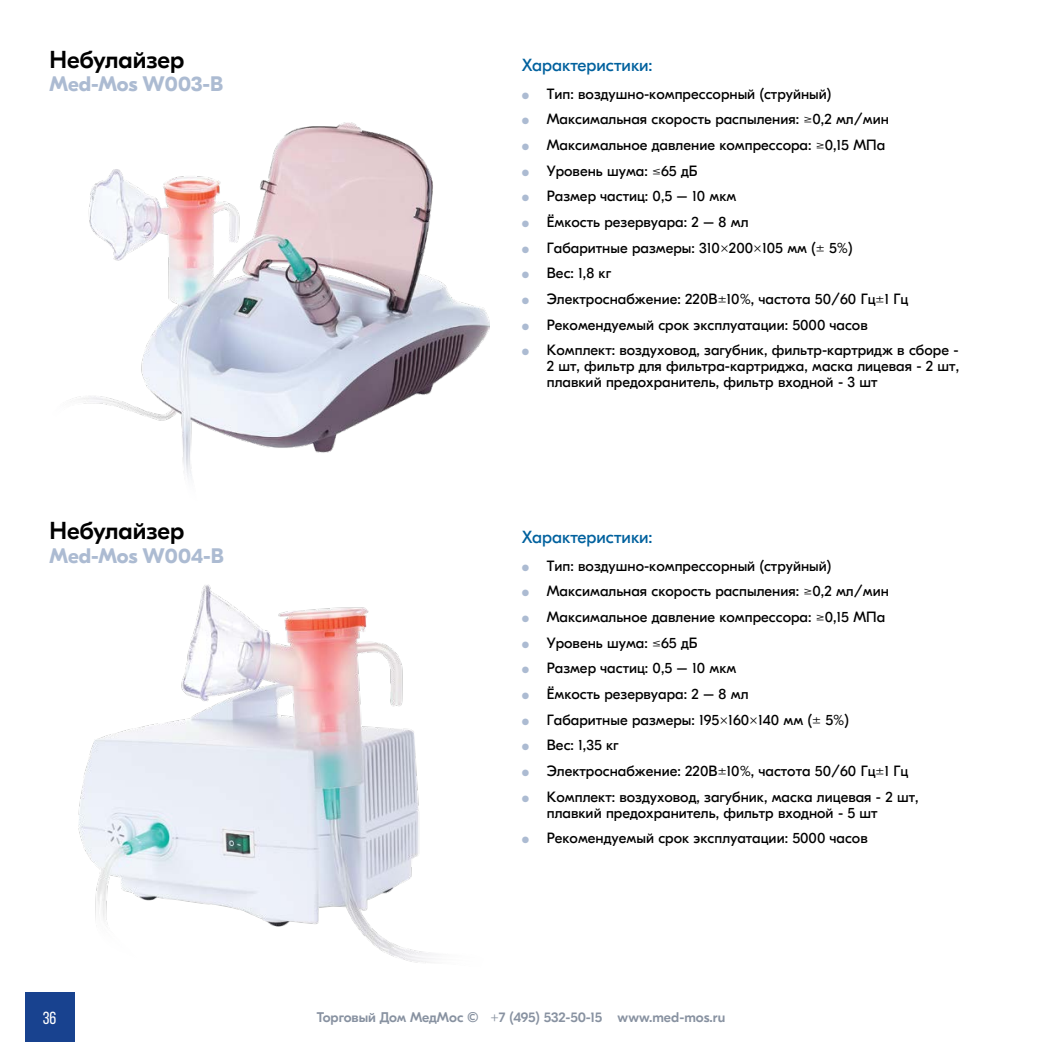
<style>
.page{position:relative;width:1042px;height:1042px;background:#fff}
.page>*{position:absolute;margin:0;border:0;box-sizing:border-box;transform-origin:0 0}
.t1{font:500 24.5px "GT Eesti Pro Display";color:#000}
.t2{font:700 21px "GT Eesti Pro Display";color:#acbbd2}
.t3{font:17.5px "GT Eesti Pro Display";color:#00619e}
.t4{font:17.5px "Bebas Neue";color:#fff}
.t5{font:14.88px/25.7px "GT Eesti Pro Display";color:#000}
.t6{font:500 14px "GT Eesti Pro Display";letter-spacing:-.005em;color:#8892a1}
.s1{font-weight:300;font-size:8.92px;color:#acbbd2}
</style>
<div class="page">
<div style="left:25px;top:992px;width:49px;height:50px;background:#18428f"></div>
<img style="left:70px;top:122px;width:419px;height:356px">
<img style="left:79px;top:584px;width:352px;height:379px">
<h1 class="t1" style="left:50px;top:46px;width:136px">Небулайзер</h1>
<h2 class="t2" style="left:50px;top:73px;width:175px">Med-Mos W003-B</h2>
<p class="t3" style="left:522px;top:56px;width:132px">Характеристики:</p>
<p class="t5" style="left:522px;top:81px;width:438px"><span class="s1">А</span> Тип: воздушно-компрессорный (струйный)<br><span class="s1">А</span> Максимальная скорость распыления: ≥0,2 мл/мин<br><span class="s1">А</span> Максимальное давление компрессора: ≥0,15 МПа<br><span class="s1">А</span> Уровень шума: ≤65 дБ<br><span class="s1">А</span> Размер частиц: 0,5 – 10 мкм<br><span class="s1">А</span> Ёмкость резервуара: 2 – 8 мл<br><span class="s1">А</span> Габаритные размеры: 310×200×105 мм (± 5%)<br><span class="s1">А</span> Вес: 1,8 кг<br><span class="s1">А</span> Электроснабжение: 220В±10%, частота 50/60 Гц±1 Гц<br><span class="s1">А</span> Рекомендуемый срок эксплуатации: 5000 часов<br><span class="s1">А</span> Комплект: воздуховод, загубник, фильтр-картридж в сборе -</p>
<p class="t5" style="left:547px;top:358px;width:414px;line-height:15.8px">2 шт, фильтр для фильтра-картриджа, маска лицевая - 2 шт, плавкий предохранитель, фильтр входной - 3 шт</p>
<h1 class="t1" style="left:50px;top:518px;width:136px">Небулайзер</h1>
<p class="t3" style="left:522px;top:528px;width:132px">Характеристики:</p>
<h2 class="t2" style="left:50px;top:544px;width:176px">Med-Mos W004-B</h2>
<p class="t5" style="left:522px;top:553px;width:398px"><span class="s1">А</span> Тип: воздушно-компрессорный (струйный)<br><span class="s1">А</span> Максимальная скорость распыления: ≥0,2 мл/мин<br><span class="s1">А</span> Максимальное давление компрессора: ≥0,15 МПа<br><span class="s1">А</span> Уровень шума: ≤65 дБ<br><span class="s1">А</span> Размер частиц: 0,5 – 10 мкм<br><span class="s1">А</span> Ёмкость резервуара: 2 – 8 мл<br><span class="s1">А</span> Габаритные размеры: 195×160×140 мм (± 5%)<br><span class="s1">А</span> Вес: 1,35 кг<br><span class="s1">А</span> Электроснабжение: 220В±10%, частота 50/60 Гц±1 Гц <span class="s1">А</span> Комплект: воздуховод, загубник, маска лицевая - 2 шт,</p>
<p class="t5" style="left:522px;top:800px;width:357px;text-indent:25px">плавкий предохранитель, фильтр входной - 5 шт<br><span class="s1">А</span> Рекомендуемый срок эксплуатации: 5000 часов</p>
<p class="t4" style="left:43px;top:1008px;width:15px">36</p>
<p class="t6" style="left:317px;top:1010px;width:410px">Торговый Дом МедМос © +7 (495) 532-50-15 www.med-mos.ru</p>
</div>
